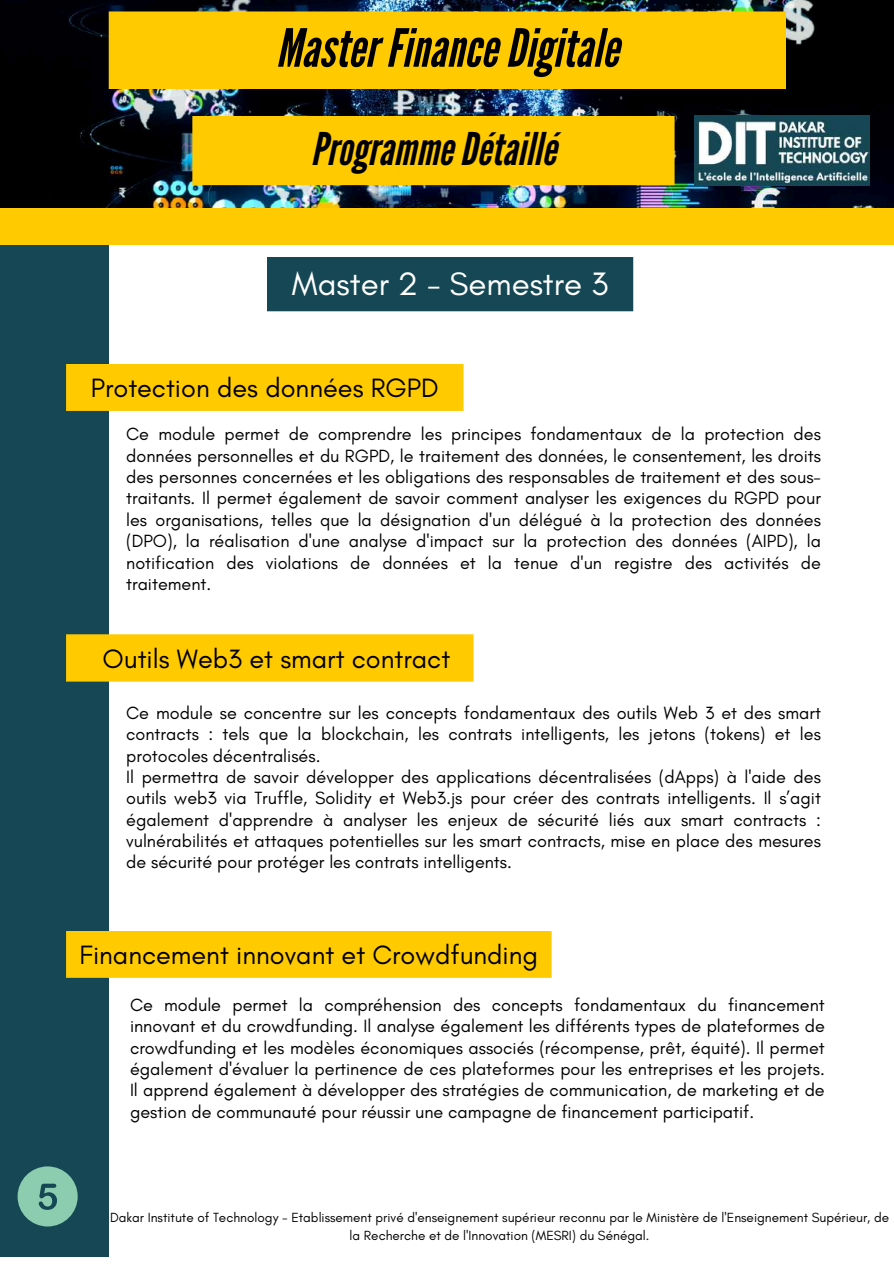
<style>
.page{position:relative;width:894px;height:1264px;background:#fff}
.page>*{position:absolute;margin:0;border:0;box-sizing:border-box;transform-origin:0 0}
.t1{font:italic 52.5px "League Gothic";color:#000}
.t2{font:italic 45px "League Gothic";color:#000}
.t3{font:33px "Glacial Indifference";color:#fff}
.t4{font:27px "Glacial Indifference";color:#000}
.t5{font:18px/21.3px "Glacial Indifference";color:#000;text-align:justify}
.t6{font:13.5px/18px "Glacial Indifference";color:#000;text-align:center}
</style>
<div class="page">
<div style="left:0;top:244px;width:108px;height:1012px;background:#154854"></div>
<img style="left:0;top:0;width:893px;height:208px">
<div style="left:267px;top:257px;width:366px;height:54px;background:#154854"></div>
<div style="left:109px;top:11px;width:676px;height:78px;background:#ffca00"></div>
<div style="left:0;top:208px;width:893px;height:37px;background:#ffca00"></div>
<div style="left:192px;top:116px;width:482px;height:69px;background:#ffca00"></div>
<div style="left:66px;top:364px;width:397px;height:47px;background:#ffca00"></div>
<div style="left:66px;top:634px;width:407px;height:47px;background:#ffca00"></div>
<img style="left:694px;top:116px;width:174px;height:70px">
<div style="left:66px;top:930px;width:485px;height:47px;background:#ffca00"></div>
<div style="left:18px;top:1166px;width:59px;height:59px;background:#8ccdb0;border-radius:50%"></div>
<svg style="left:39px;top:1183px;width:18px;height:26px"></svg>
<h1 class="t1" style="left:276px;top:18px;width:344px">Master FinanceDigitale</h1>
<h2 class="t2" style="left:310px;top:123px;width:247px">ProgrammeDétaillé</h2>
<h3 class="t3" style="left:292px;top:263px;width:318px">Master 2 - Semestre 3</h3>
<h3 class="t4" style="left:91px;top:371px;width:349px">Protection des données RGPD</h3>
<p class="t5" style="left:126px;top:423px;width:696px">Ce module permet de comprendre les principes fondamentaux de la protection des données personnelles et du RGPD, le traitement des données, le consentement, les droits des personnes concernées et les obligations des responsables de traitement et des sous&shy;traitants. Il permet également de savoir comment analyser les exigences du RGPD pour les organisations, telles que la désignation d'un délégué à la protection des données (DPO), la réalisation d'une analyse d'impact sur la protection des données (AIPD), la notification des violations de données et la tenue d'un registre des activités de traitement.</p>
<h3 class="t4" style="left:103px;top:642px;width:349px">Outils Web3 et smart contract</h3>
<p class="t5" style="left:126px;top:701px;width:696px;text-align:left">Ce module se concentre sur les concepts fondamentaux des outils Web 3 et des smart contracts : tels que la blockchain, les contrats intelligents, les jetons (tokens) et les protocoles décentralisés.<br>Il permettra de savoir développer des applications décentralisées (dApps) à l'aide des outils web3 via Truffle, Solidity et Web3.js pour créer des contrats intelligents. Il s’agit également d'apprendre à analyser les enjeux de sécurité liés aux smart contracts : vulnérabilités et attaques potentielles sur les smart contracts, mise en place des mesures de sécurité pour protéger les contrats intelligents.</p>
<h3 class="t4" style="left:79px;top:938px;width:460px">Financement innovant et Crowdfunding</h3>
<p class="t5" style="left:130px;top:993px;width:696px">Ce module permet la compréhension des concepts fondamentaux du financement innovant et du crowdfunding. Il analyse également les différents types de plateformes de crowdfunding et les modèles économiques associés (récompense, prêt, équité). Il permet également d'évaluer la pertinence de ces plateformes pour les entreprises et les projets.<br>Il apprend également à développer des stratégies de communication, de marketing et de gestion de communauté pour réussir une campagne de financement participatif.</p>
<p class="t6" style="left:110px;top:1208px;width:780px">Dakar Institute of Technology - Etablissement privé d'enseignement supérieur reconnu par le Ministère de l'Enseignement Supérieur, de la Recherche et de l'Innovation (MESRI) du Sénégal.</p>
</div>
